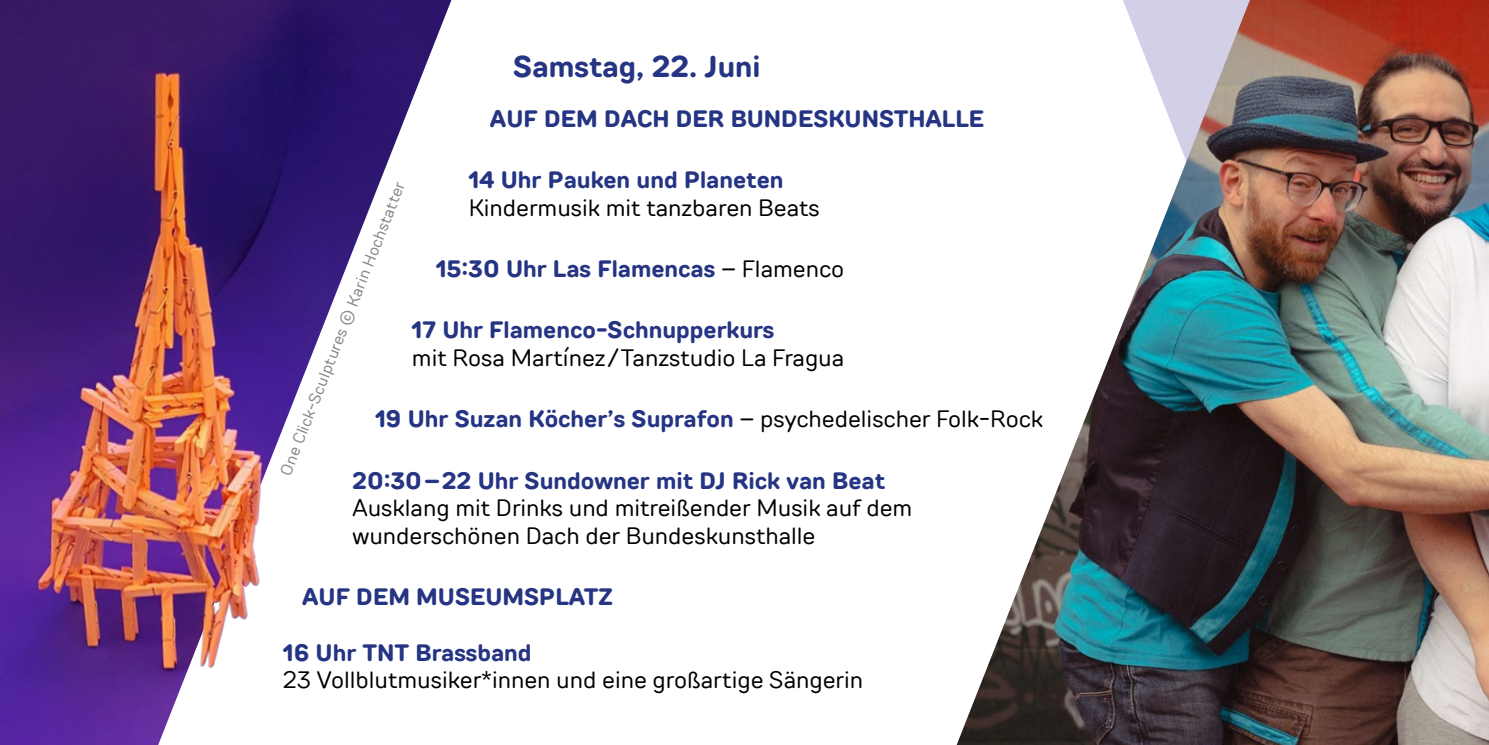
<style>
.page{position:relative;width:1489px;height:745px;background:#fff}
.page>*{position:absolute;margin:0;border:0;box-sizing:border-box;transform-origin:0 0}
.t1{font:700 30px "TT Rounds Neue";color:#253483}
.t2{font:700 23.75px "TT Rounds Neue";color:#253483}
.t3{font:23.75px/27.5px "TT Rounds Neue";color:#000}
.t4{font:16.25px "TT Rounds Neue";color:#878786}
.s1{font-weight:400;color:#000}
</style>
<div class="page">
<img style="left:279px;top:0;width:172px;height:438px">
<img style="left:957px;top:0;width:531px;height:744px">
<img style="left:0;top:0;width:279px;height:744px">
<p class="t1" style="left:513px;top:47px;width:249px">Samstag, 22. Juni</p>
<p class="t2" style="left:490px;top:103px;width:495px">AUF DEM DACH DER BUNDESKUNSTHALLE</p>
<p class="t2" style="left:468px;top:164px;width:316px">14 Uhr Pauken und Planeten</p>
<p class="t3" style="left:468px;top:193px;width:352px">Kindermusik mit tanzbaren Beats</p>
<p class="t4" style="left:274px;top:470px;width:315px;rotate:-68deg">One Click-Sculptures © Karin Hochstatter</p>
<p class="t2" style="left:436px;top:253px;width:409px">15:30 Uhr Las Flamencas <span class="s1">– Flamenco</span></p>
<p class="t2" style="left:412px;top:314px;width:364px">17 Uhr Flamenco-Schnupperkurs</p>
<p class="t3" style="left:412px;top:343px;width:434px">mit Rosa Martínez/Tanzstudio La Fragua</p>
<p class="t2" style="left:375px;top:403px;width:669px">19 Uhr Suzan Köcher’s Suprafon <span class="s1">– psychedelischer Folk-Rock</span></p>
<p class="t2" style="left:352px;top:464px;width:534px">20:30–22 Uhr Sundowner mit DJ Rick van Beat</p>
<p class="t3" style="left:352px;top:493px;width:561px">Ausklang mit Drinks und mitreißender Musik auf dem wunderschönen Dach der Bundeskunsthalle</p>
<p class="t2" style="left:302px;top:580px;width:312px">AUF DEM MUSEUMSPLATZ</p>
<p class="t2" style="left:283px;top:636px;width:250px">16 Uhr TNT Brassband</p>
<p class="t3" style="left:283px;top:665px;width:581px">23 Vollblutmusiker*innen und eine großartige Sängerin</p>
</div>
